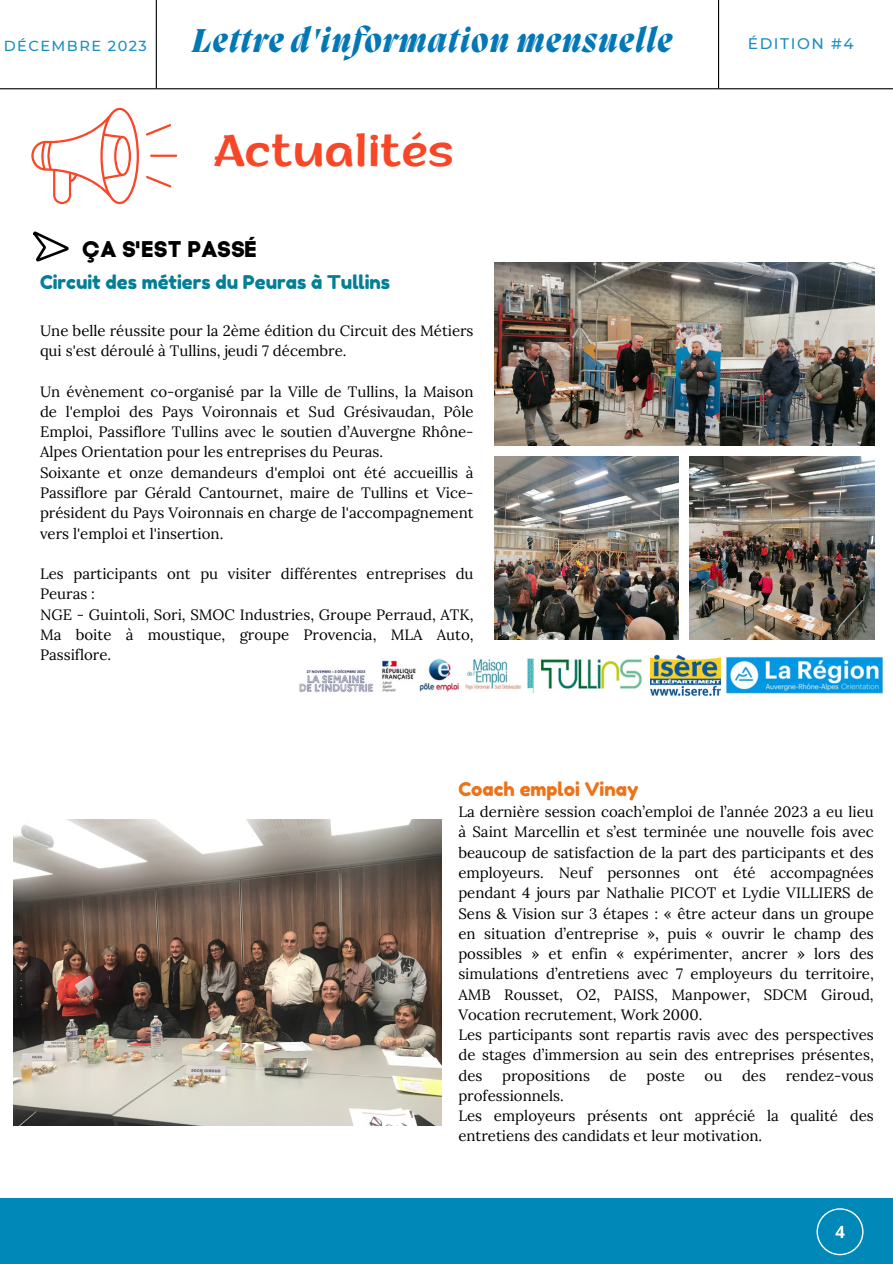
<style>
.page{position:relative;width:893px;height:1264px;background:#fff}
.page>*{position:absolute;margin:0;border:0;box-sizing:border-box;transform-origin:0 0}
.t1{font:44.55px "ZT Arturo";color:#f84727}
.t2{font:italic 800 33.9px "Migra";letter-spacing:.04em;color:#0277b5}
.t3{font:22.5px "Code Pro Bold LC";color:#000}
.t4{font:18.9px "Fredoka One";color:#027f97}
.t5{font:18.9px "Fredoka One";color:#eb741a}
.t6{font:500 15.3px "Montserrat";letter-spacing:.1em;color:#198fbf}
.t7{font:15px/20.2px "Lora";color:#000;text-align:justify}
.t8{font:500 14.55px "Montserrat";letter-spacing:.1em;color:#198fbf}
</style>
<div class="page">
<img style="left:495px;top:263px;width:379px;height:182px">
<img style="left:495px;top:456px;width:183px;height:184px">
<img style="left:689px;top:456px;width:185px;height:184px">
<div style="left:0;top:1198px;width:892px;height:65px;background:#0088b8"></div>
<svg style="left:816px;top:1208px;width:47px;height:47px;background:#1c95bf"></svg>
<svg style="left:33px;top:231px;width:36px;height:31px"></svg>
<svg style="left:31px;top:108px;width:108px;height:96px"></svg>
<hr style="left:150px;top:155px;width:27px;height:2px;background:#f84727">
<svg style="left:146px;top:124px;width:25px;height:12px"></svg>
<svg style="left:146px;top:176px;width:25px;height:11px"></svg>
<hr style="left:156px;top:0;width:1px;height:88px;background:#000">
<hr style="left:718px;top:0;width:1px;height:88px;background:#000">
<hr style="left:0;top:88px;width:892px;height:1px;background:#000">
<img style="left:650px;top:654px;width:70px;height:42px">
<img style="left:299px;top:658px;width:344px;height:34px">
<img style="left:725px;top:656px;width:158px;height:37px">
<img style="left:13px;top:819px;width:428px;height:306px">
<p class="t8" style="left:4px;top:37px;width:145px">DÉCEMBRE 2023</p>
<p class="t2" style="left:192px;top:24px;width:481px">Lettre d'information mensuelle</p>
<p class="t6" style="left:747px;top:34px;width:107px">ÉDITION #4</p>
<p class="t1" style="left:214px;top:133px;width:241px">Actualités</p>
<p class="t3" style="left:83px;top:236px;width:176px">ÇA S'EST PASSÉ</p>
<p class="t4" style="left:40px;top:270px;width:351px">Circuit des métiers du Peuras à Tullins</p>
<p class="t7" style="left:40px;top:320px;width:435px">Une belle réussite pour la 2ème édition du Circuit des Métiers qui s'est déroulé à Tullins, jeudi 7 décembre.</p>
<p class="t7" style="left:40px;top:381px;width:435px">Un évènement co-organisé par la Ville de Tullins, la Maison de l'emploi des Pays Voironnais et Sud Grésivaudan, Pôle Emploi, Passiflore Tullins avec le soutien d’Auvergne Rhône-Alpes Orientation pour les entreprises du Peuras.</p>
<p class="t7" style="left:40px;top:462px;width:435px">Soixante et onze demandeurs d'emploi ont été accueillis à Passiflore par Gérald Cantournet, maire de Tullins et Vice&shy;président du Pays Voironnais en charge de l'accompagnement vers l'emploi et l'insertion.</p>
<p class="t7" style="left:40px;top:563px;width:435px">Les participants ont pu visiter différentes entreprises du<br>Peuras :</p>
<p class="t7" style="left:40px;top:604px;width:435px">NGE - Guintoli, Sori, SMOC Industries, Groupe Perraud, ATK, Ma boite à moustique, groupe Provencia, MLA Auto, Passiflore.</p>
<p class="t5" style="left:458px;top:777px;width:182px">Coach emploi Vinay</p>
<p class="t7" style="left:458px;top:801px;width:417px">La dernière session coach’emploi de l’année 2023 a eu lieu à Saint Marcellin et s’est terminée une nouvelle fois avec beaucoup de satisfaction de la part des participants et des employeurs. Neuf personnes ont été accompagnées pendant 4 jours par Nathalie PICOT et Lydie VILLIERS de Sens &amp; Vision sur 3 étapes : « être acteur dans un groupe en situation d’entreprise », puis « ouvrir le champ des possibles » et enfin « expérimenter, ancrer » lors des simulations d’entretiens avec 7 employeurs du territoire, AMB Rousset, O2, PAISS, Manpower, SDCM Giroud, Vocation recrutement, Work 2000.</p>
<p class="t7" style="left:458px;top:1024px;width:417px">Les participants sont repartis ravis avec des perspectives de stages d’immersion au sein des entreprises présentes, des</p>
<p class="t7" style="left:502px;top:1064px;width:89px">propositions</p>
<p class="t7" style="left:609px;top:1064px;width:19px">de</p>
<p class="t7" style="left:646px;top:1064px;width:40px">poste</p>
<p class="t7" style="left:704px;top:1064px;width:19px">ou</p>
<p class="t7" style="left:742px;top:1064px;width:26px">des</p>
<p class="t7" style="left:785px;top:1064px;width:90px">rendez-vous</p>
<p class="t7" style="left:458px;top:1085px;width:107px">professionnels.</p>
<p class="t7" style="left:458px;top:1105px;width:417px">Les employeurs présents ont apprécié la qualité des entretiens des candidats et leur motivation.</p>
</div>
